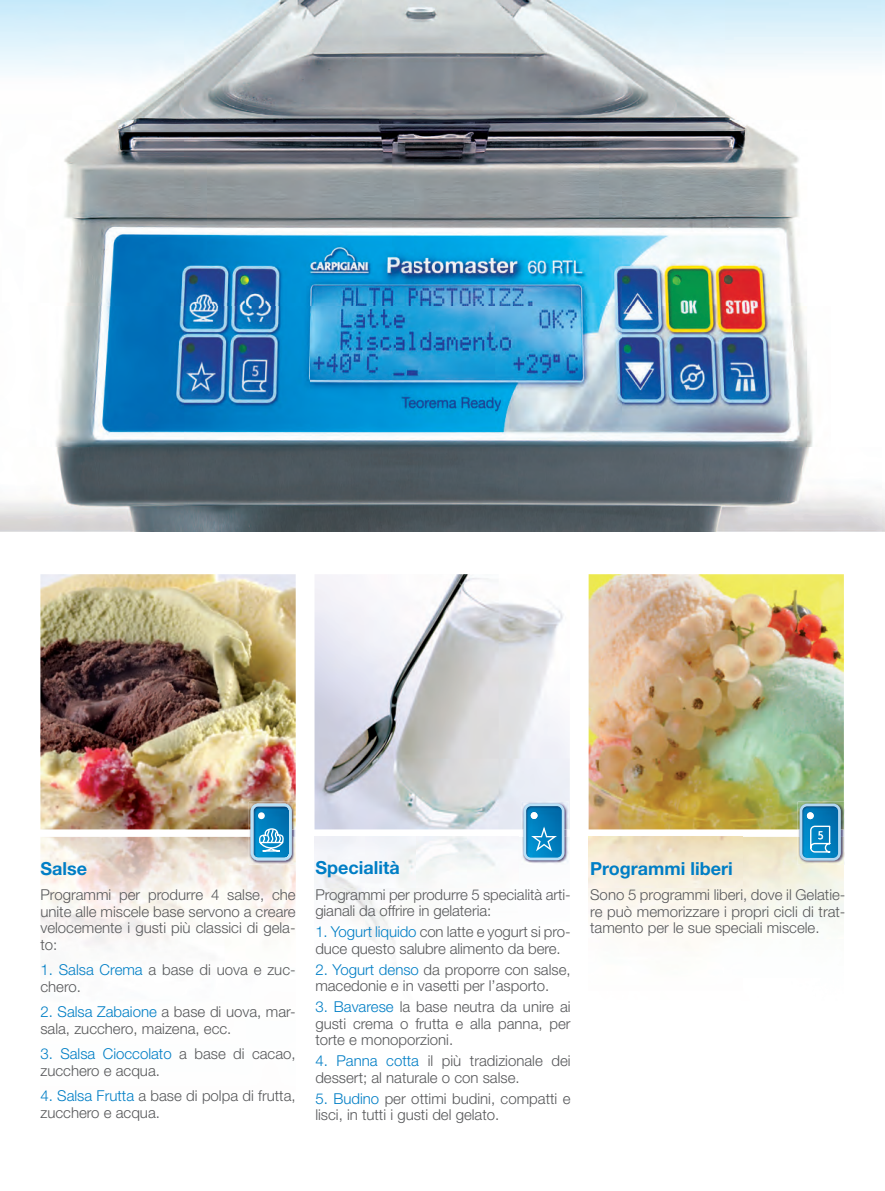
<style>
.page{position:relative;width:885px;height:1191px;background:#fff}
.page>*{position:absolute;margin:0;border:0;box-sizing:border-box;transform-origin:0 0}
.t1{font:700 18px "Helvetica Neue";color:#007ec5}
.t2{font:300 15px/16.5px "Helvetica Neue";color:#57585a}
.t3{font:300 12px "Agenda";color:#fff}
.s1{color:#007ec5}
</style>
<div class="page">
<svg style="left:881px;top:0;width:3px;height:63px"></svg>
<img style="left:0;top:500px;width:884px;height:32px">
<img style="left:588px;top:574px;width:255px;height:255px">
<img style="left:314px;top:574px;width:255px;height:255px">
<img style="left:40px;top:574px;width:256px;height:255px">
<img style="left:314px;top:837px;width:255px;height:112px">
<img style="left:40px;top:837px;width:256px;height:113px">
<img style="left:0;top:0;width:881px;height:531px">
<img style="left:521px;top:801px;width:47px;height:63px">
<svg style="left:523px;top:803px;width:41px;height:57px;background:#3a99ca"></svg>
<img style="left:249px;top:801px;width:47px;height:28px">
<img style="left:249px;top:837px;width:47px;height:27px">
<svg style="left:251px;top:803px;width:41px;height:57px;background:#4a9fcc"></svg>
<img style="left:797px;top:801px;width:47px;height:63px">
<img style="left:797px;top:801px;width:46px;height:28px">
<img style="left:797px;top:837px;width:46px;height:27px">
<svg style="left:799px;top:803px;width:41px;height:57px;background:#3c98c7"></svg>
<p class="t1" style="left:40px;top:857px;width:48px">Salse</p>
<p class="t2" style="left:40px;top:886px;width:257px;text-align:justify">Programmi per produrre 4 salse, che unite alle miscele base servono a creare velocemente i gusti più classici di gela&shy;to:</p>
<p class="t2" style="left:40px;top:961px;width:257px"><span class="s1">1. Salsa Crema</span> a base di uova e zuc&shy;chero.</p>
<p class="t2" style="left:40px;top:1003px;width:257px"><span class="s1">2. Salsa Zabaione</span> a base di uova, mar&shy;sala, zucchero, maizena, ecc.</p>
<p class="t2" style="left:40px;top:1045px;width:257px"><span class="s1">3. Salsa Cioccolato</span> a base di cacao, zucchero e acqua.</p>
<p class="t2" style="left:40px;top:1087px;width:257px"><span class="s1">4. Salsa Frutta</span> a base di polpa di frutta, zucchero e acqua.</p>
<p class="t1" style="left:315px;top:856px;width:86px">Specialità</p>
<p class="t2" style="left:315px;top:886px;width:257px">Programmi per produrre 5 specialità arti&shy;gianali da offrire in gelateria:</p>
<p class="t2" style="left:315px;top:923px;width:257px"><span class="s1">1. Yogurt liquido</span> con latte e yogurt si pro&shy;duce questo salubre alimento da bere.</p>
<p class="t2" style="left:315px;top:961px;width:257px"><span class="s1">2. Yogurt denso</span> da proporre con salse, macedonie e in vasetti per l’asporto.</p>
<p class="t2" style="left:315px;top:998px;width:257px;text-align:justify"><span class="s1">3. Bavarese</span> la base neutra da unire ai gusti crema o frutta e alla panna, per torte e monoporzioni.</p>
<p class="t2" style="left:315px;top:1052px;width:257px"><span class="s1">4. Panna cotta</span> il più tradizionale dei dessert; al naturale o con salse.</p>
<p class="t2" style="left:315px;top:1090px;width:257px"><span class="s1">5. Budino</span> per ottimi budini, compatti e lisci, in tutti i gusti del gelato.</p>
<p class="t3" style="left:817px;top:828px;width:7px">5</p>
<p class="t1" style="left:590px;top:857px;width:144px">Programmi liberi</p>
<p class="t2" style="left:590px;top:886px;width:257px;text-align:justify">Sono 5 programmi liberi, dove il Gelatie&shy;re può memorizzare i propri cicli di trat&shy;tamento per le sue speciali miscele.</p>
</div>
